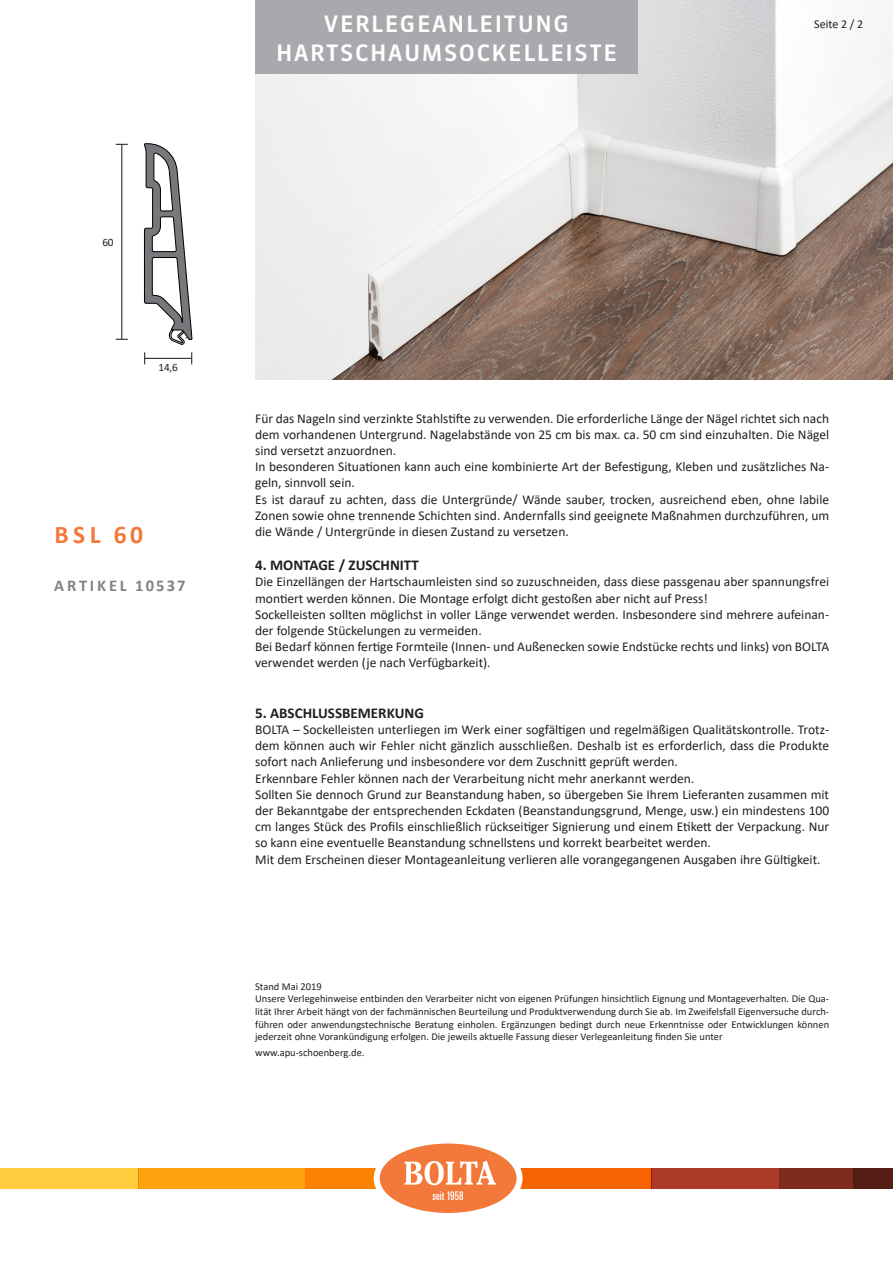
<style>
.page{position:relative;width:893px;height:1263px;background:#fff}
.page>*{position:absolute;margin:0;border:0;box-sizing:border-box;transform-origin:0 0}
.Artikelbezeichnung{font:700 25.5px "Calibri";color:#f3793b}
.Seitenkategorie_ob{font:500 22.5px "Sanuk OT";letter-spacing:.07em;color:#fff}
.Kategorien{font:700 16.5px "Calibri";letter-spacing:.165em;color:#808285}
.t1{font:700 15px "Calibri";color:#231f20}
.t2{font:13.5px/16.2px "Calibri";color:#231f20;text-align:justify}
.t3{font:12px "Calibri";color:#231f20}
.Fließtext{font:11.25px "Calibri";color:#231f20}
.t4{font:10.5px/12.6px "Calibri";color:#231f20;text-align:justify}
</style>
<div class="page">
<img style="left:255px;top:0;width:638px;height:379px">
<div style="left:255px;top:0;width:383px;height:74px;background:#a8a9ad"></div>
<div style="left:0;top:1168px;width:139px;height:20px;background:#fecc3c"></div>
<div style="left:139px;top:1168px;width:513px;height:20px;background:#fda30e"></div>
<svg style="left:306px;top:1168px;width:346px;height:20px;background:#f76d02"></svg>
<div style="left:652px;top:1168px;width:241px;height:20px;background:#ac3b29"></div>
<div style="left:780px;top:1168px;width:113px;height:20px;background:#7e2b1e"></div>
<div style="left:853px;top:1168px;width:40px;height:20px;background:#531c14"></div>
<div style="left:377px;top:1140px;width:143px;height:76px;background:#f3793b;border-radius:50%"></div>
<div style="left:374px;top:1137px;width:149px;height:82px;border:6px solid #fff;border-radius:50%"></div>
<svg style="left:404px;top:1160px;width:92px;height:25px"></svg>
<svg style="left:433px;top:1191px;width:30px;height:9px"></svg>
<hr style="left:121px;top:144px;width:1px;height:195px;background:#231f20">
<svg style="left:116px;top:144px;width:12px;height:1px"></svg>
<svg style="left:116px;top:339px;width:12px;height:1px"></svg>
<svg style="left:144px;top:143px;width:49px;height:221px"></svg>
<p class="Seitenkategorie_ob" style="left:324px;top:10px;width:247px">VERLEGEANLEITUNG</p>
<p class="t3" style="left:814px;top:16px;width:51px">Seite 2 / 2</p>
<p class="Seitenkategorie_ob" style="left:276px;top:38px;width:342px">HARTSCHAUMSOCKELLEISTE</p>
<p class="Fließtext" style="left:102px;top:234px;width:13px">60</p>
<p class="Fließtext" style="left:159px;top:360px;width:21px">14,6</p>
<p class="Artikelbezeichnung" style="left:54px;top:516px;width:90px">BSL 60</p>
<p class="Kategorien" style="left:54px;top:574px;width:133px">ARTIKEL 10537</p>
<p class="t2" style="left:255px;top:410px;width:576px">Für das Nageln sind verzinkte Stahlstifte zu verwenden. Die erforderliche Länge der Nägel richtet sich nach dem vorhandenen Untergrund. Nagelabstände von 25 cm bis max. ca. 50 cm sind einzuhalten. Die Nägel sind versetzt anzuordnen.</p>
<p class="t2" style="left:255px;top:458px;width:576px">In besonderen Situationen kann auch eine kombinierte Art der Befestigung, Kleben und zusätzliches Na&shy;geln, sinnvoll sein.</p>
<p class="t2" style="left:255px;top:491px;width:576px">Es ist darauf zu achten, dass die Untergründe/ Wände sauber, trocken, ausreichend eben, ohne labile Zonen sowie ohne trennende Schichten sind. Andernfalls sind geeignete Maßnahmen durchzuführen, um die Wände / Untergründe in diesen Zustand zu versetzen.</p>
<p class="t1" style="left:255px;top:555px;width:165px">4. MONTAGE / ZUSCHNITT</p>
<p class="t2" style="left:255px;top:573px;width:576px">Die Einzellängen der Hartschaumleisten sind so zuzuschneiden, dass diese passgenau aber spannungsfrei montiert werden können. Die Montage erfolgt dicht gestoßen aber nicht auf Press!</p>
<p class="t2" style="left:255px;top:606px;width:576px">Sockelleisten sollten möglichst in voller Länge verwendet werden. Insbesondere sind mehrere aufeinan&shy;der folgende Stückelungen zu vermeiden.</p>
<p class="t2" style="left:255px;top:638px;width:576px">Bei Bedarf können fertige Formteile (Innen- und Außenecken sowie Endstücke rechts und links) von BOLTA verwendet werden (je nach Verfügbarkeit).</p>
<p class="t1" style="left:255px;top:702px;width:170px">5. ABSCHLUSSBEMERKUNG</p>
<p class="t2" style="left:255px;top:721px;width:576px">BOLTA – Sockelleisten unterliegen im Werk einer sogfältigen und regelmäßigen Qualitätskontrolle. Trotz&shy;dem können auch wir Fehler nicht gänzlich ausschließen. Deshalb ist es erforderlich, dass die Produkte sofort nach Anlieferung und insbesondere vor dem Zuschnitt geprüft werden.</p>
<p class="t2" style="left:255px;top:770px;width:441px">Erkennbare Fehler können nach der Verarbeitung nicht mehr anerkannt werden.</p>
<p class="t2" style="left:255px;top:786px;width:576px">Sollten Sie dennoch Grund zur Beanstandung haben, so übergeben Sie Ihrem Lieferanten zusammen mit der Bekanntgabe der entsprechenden Eckdaten (Beanstandungsgrund, Menge, usw.) ein mindestens 100 cm langes Stück des Profils einschließlich rückseitiger Signierung und einem Etikett der Verpackung. Nur so kann eine eventuelle Beanstandung schnellstens und korrekt bearbeitet werden.</p>
<p class="t2" style="left:255px;top:851px;width:567px">Mit dem Erscheinen dieser Montageanleitung verlieren alle vorangegangenen Ausgaben ihre Gültigkeit.</p>
<p class="t4" style="left:255px;top:980px;width:68px">Stand Mai 2019</p>
<p class="t4" style="left:255px;top:992px;width:576px">Unsere Verlegehinweise entbinden den Verarbeiter nicht von eigenen Prüfungen hinsichtlich Eignung und Montageverhalten. Die Qua&shy;lität Ihrer Arbeit hängt von der fachmännischen Beurteilung und Produktverwendung durch Sie ab. Im Zweifelsfall Eigenversuche durch&shy;führen oder anwendungstechnische Beratung einholen. Ergänzungen bedingt durch neue Erkenntnisse oder Entwicklungen können jederzeit ohne Vorankündigung erfolgen. Die jeweils aktuelle Fassung dieser Verlegeanleitung finden Sie unter</p>
<p class="t4" style="left:255px;top:1046px;width:111px">www.apu-schoenberg.de.</p>
</div>
